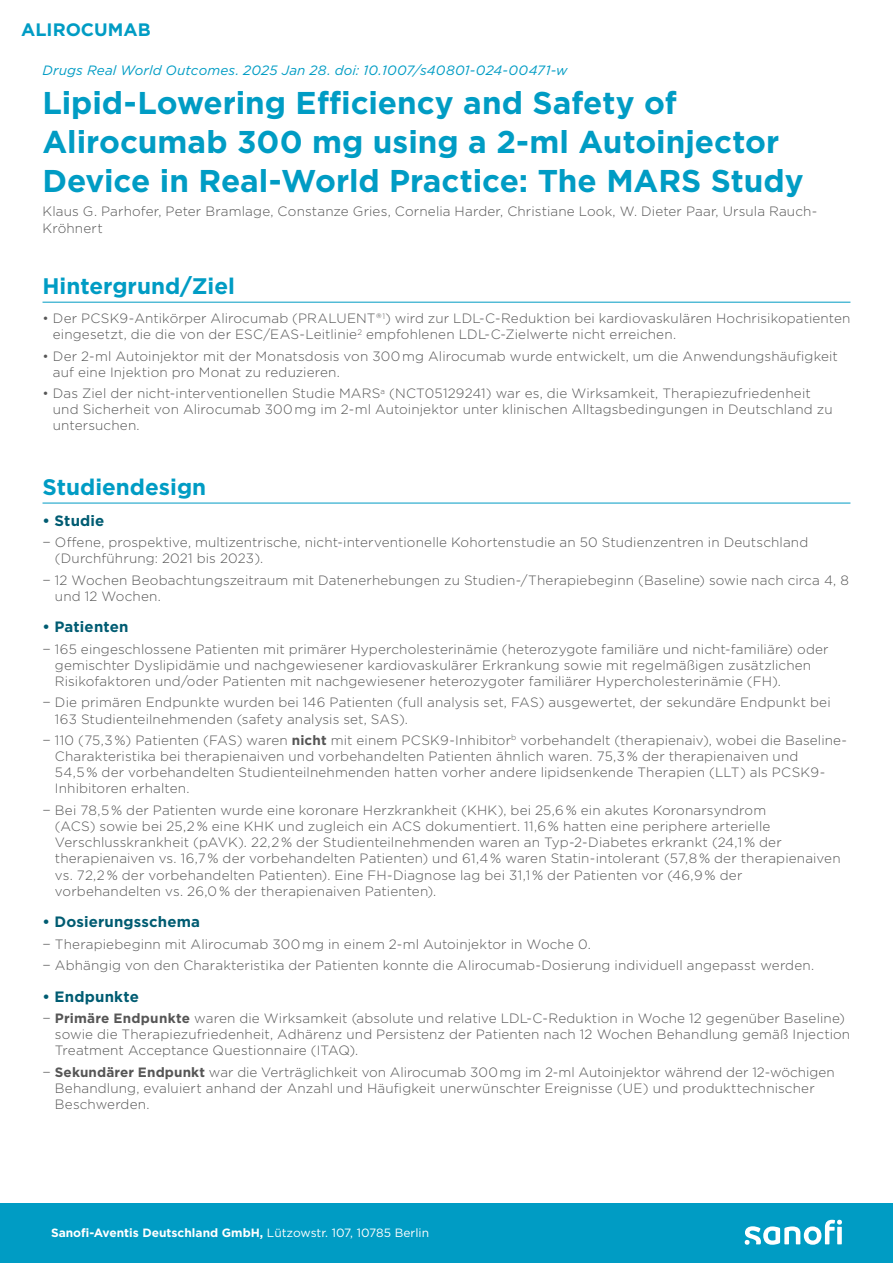
<style>
.page{position:relative;width:893px;height:1263px;background:#fff}
.page>*{position:absolute;margin:0;border:0;box-sizing:border-box;transform-origin:0 0}
.t1{font:700 31.5px/39px "Gotham";color:#009cc4}
.t2{font:700 22.5px "Gotham";color:#009cc4}
.t3{font:700 18px "Gotham";color:#009cc4}
.t4{font:700 15px "Gotham";letter-spacing:.01em;color:#005c72}
.t5{font:300 13.5px/16.2px "Gotham";letter-spacing:.01em;color:#565656}
.t6{font:italic 13.5px "Gotham";letter-spacing:.01em;color:#009cc4}
.t7{font:700 12px "Gotham";color:#fff}
.s1{font-weight:700}
.s2{font-weight:400}
</style>
<div class="page">
<div style="left:0;top:1203px;width:893px;height:60px;background:#009cc4"></div>
<svg style="left:745px;top:1220px;width:97px;height:25px"></svg>
<hr style="left:43px;top:302px;width:807px;height:1px;background:#009cc4">
<hr style="left:43px;top:503px;width:807px;height:1px;background:#009cc4">
<h3 class="t3" style="left:21px;top:17px;width:131px">ALIROCUMAB</h3>
<p class="t6" style="left:43px;top:61px;width:527px">Drugs Real World Outcomes. 2025 Jan 28. doi: 10.1007/s40801-024-00471-w</p>
<h1 class="t1" style="left:43px;top:83px;width:763px">Lipid-Lowering Efficiency and Safety of<br>Alirocumab 300 mg using a 2-ml Autoinjector<br>Device in Real-World Practice: The MARS Study</h1>
<p class="t5" style="left:43px;top:203px;width:776px">Klaus G. Parhofer, Peter Bramlage, Constanze Gries, Cornelia Harder, Christiane Look, W. Dieter Paar, Ursula Rauch-<br>Kröhnert</p>
<h2 class="t2" style="left:43px;top:271px;width:194px">Hintergrund/Ziel</h2>
<p class="t5" style="left:53px;top:310px;width:799px;text-indent:-10px">• Der PCSK9-Antikörper Alirocumab (PRALUENT®<sup>1</sup>) wird zur LDL-C-Reduktion bei kardiovaskulären Hochrisikopatienten eingesetzt, die die von der ESC/EAS-Leitlinie<sup>2</sup> empfohlenen LDL-C-Zielwerte nicht erreichen.</p>
<p class="t5" style="left:53px;top:347px;width:786px;text-indent:-10px">• Der 2-ml Autoinjektor mit der Monatsdosis von 300 mg Alirocumab wurde entwickelt, um die Anwendungshäufigkeit auf eine Injektion pro Monat zu reduzieren.</p>
<p class="t5" style="left:53px;top:385px;width:781px;text-indent:-10px">• Das Ziel der nicht-interventionellen Studie MARS<sup>a</sup> (NCT05129241) war es, die Wirksamkeit, Therapiezufriedenheit und Sicherheit von Alirocumab 300 mg im 2-ml Autoinjektor unter klinischen Alltagsbedingungen in Deutschland zu untersuchen.</p>
<h2 class="t2" style="left:43px;top:472px;width:165px">Studiendesign</h2>
<p class="t4" style="left:43px;top:510px;width:63px">• Studie</p>
<p class="t5" style="left:55px;top:534px;width:755px;text-indent:-12px">− Offene, prospektive, multizentrische, nicht-interventionelle Kohortenstudie an 50 Studienzentren in Deutschland (Durchführung: 2021 bis 2023).</p>
<p class="t5" style="left:55px;top:571px;width:795px;text-indent:-12px">− 12 Wochen Beobachtungszeitraum mit Datenerhebungen zu Studien-/Therapiebeginn (Baseline) sowie nach circa 4, 8 und 12 Wochen.</p>
<p class="t4" style="left:43px;top:617px;width:88px">• Patienten</p>
<p class="t5" style="left:55px;top:640px;width:775px;text-indent:-12px">− 165 eingeschlossene Patienten mit primärer Hypercholesterinämie (heterozygote familiäre und nicht-familiäre) oder gemischter Dyslipidämie und nachgewiesener kardiovaskulärer Erkrankung sowie mit regelmäßigen zusätzlichen<br>Risikofaktoren und/oder Patienten mit nachgewiesener heterozygoter familiärer Hypercholesterinämie (FH).</p>
<p class="t5" style="left:55px;top:694px;width:777px;text-indent:-12px">− Die primären Endpunkte wurden bei 146 Patienten (full analysis set, FAS) ausgewertet, der sekundäre Endpunkt bei<br>163 Studienteilnehmenden (safety analysis set, SAS).</p>
<p class="t5" style="left:55px;top:732px;width:794px;text-indent:-12px">− 110 (75,3 %) Patienten (FAS) waren <span class="s1">nicht</span> mit einem PCSK9-Inhibitor<sup>b</sup> vorbehandelt (therapienaiv), wobei die Baseline-Charakteristika bei therapienaiven und vorbehandelten Patienten ähnlich waren. 75,3 % der therapienaiven und<br>54,5 % der vorbehandelten Studienteilnehmenden hatten vorher andere lipidsenkende Therapien (LLT) als PCSK9- Inhibitoren erhalten.</p>
<p class="t5" style="left:55px;top:801px;width:787px;text-indent:-12px">− Bei 78,5 % der Patienten wurde eine koronare Herzkrankheit (KHK), bei 25,6 % ein akutes Koronarsyndrom<br>(ACS) sowie bei 25,2 % eine KHK und zugleich ein ACS dokumentiert. 11,6 % hatten eine periphere arterielle Verschlusskrankheit (pAVK). 22,2 % der Studienteilnehmenden waren an Typ-2-Diabetes erkrankt (24,1 % der therapienaiven vs. 16,7 % der vorbehandelten Patienten) und 61,4 % waren Statin-intolerant (57,8 % der therapienaiven vs. 72,2 % der vorbehandelten Patienten). Eine FH-Diagnose lag bei 31,1 % der Patienten vor (46,9 % der vorbehandelten vs. 26,0 % der therapienaiven Patienten).</p>
<p class="t4" style="left:43px;top:912px;width:159px">• Dosierungsschema</p>
<p class="t5" style="left:43px;top:933px;width:773px;line-height:21.3px">− Therapiebeginn mit Alirocumab 300 mg in einem 2-ml Autoinjektor in Woche 0.<br>− Abhängig von den Charakteristika der Patienten konnte die Alirocumab-Dosierung individuell angepasst werden.</p>
<p class="t4" style="left:43px;top:986px;width:98px">• Endpunkte</p>
<p class="t5" style="left:55px;top:1010px;width:797px;text-indent:-12px">− <span class="s1">Primäre Endpunkte</span> waren die Wirksamkeit (absolute und relative LDL-C-Reduktion in Woche 12 gegenüber Baseline) sowie die Therapiezufriedenheit, Adhärenz und Persistenz der Patienten nach 12 Wochen Behandlung gemäß Injection<br>Treatment Acceptance Questionnaire (ITAQ).</p>
<p class="t5" style="left:55px;top:1063px;width:781px;text-indent:-12px">− <span class="s1">Sekundärer Endpunkt</span> war die Verträglichkeit von Alirocumab 300 mg im 2-ml Autoinjektor während der 12-wöchigen<br>Behandlung, evaluiert anhand der Anzahl und Häufigkeit unerwünschter Ereignisse (UE) und produkttechnischer<br>Beschwerden.</p>
<p class="t7" style="left:51px;top:1225px;width:380px">Sanofi-Aventis Deutschland GmbH, <span class="s2">Lützowstr. 107, 10785 Berlin</span></p>
</div>
